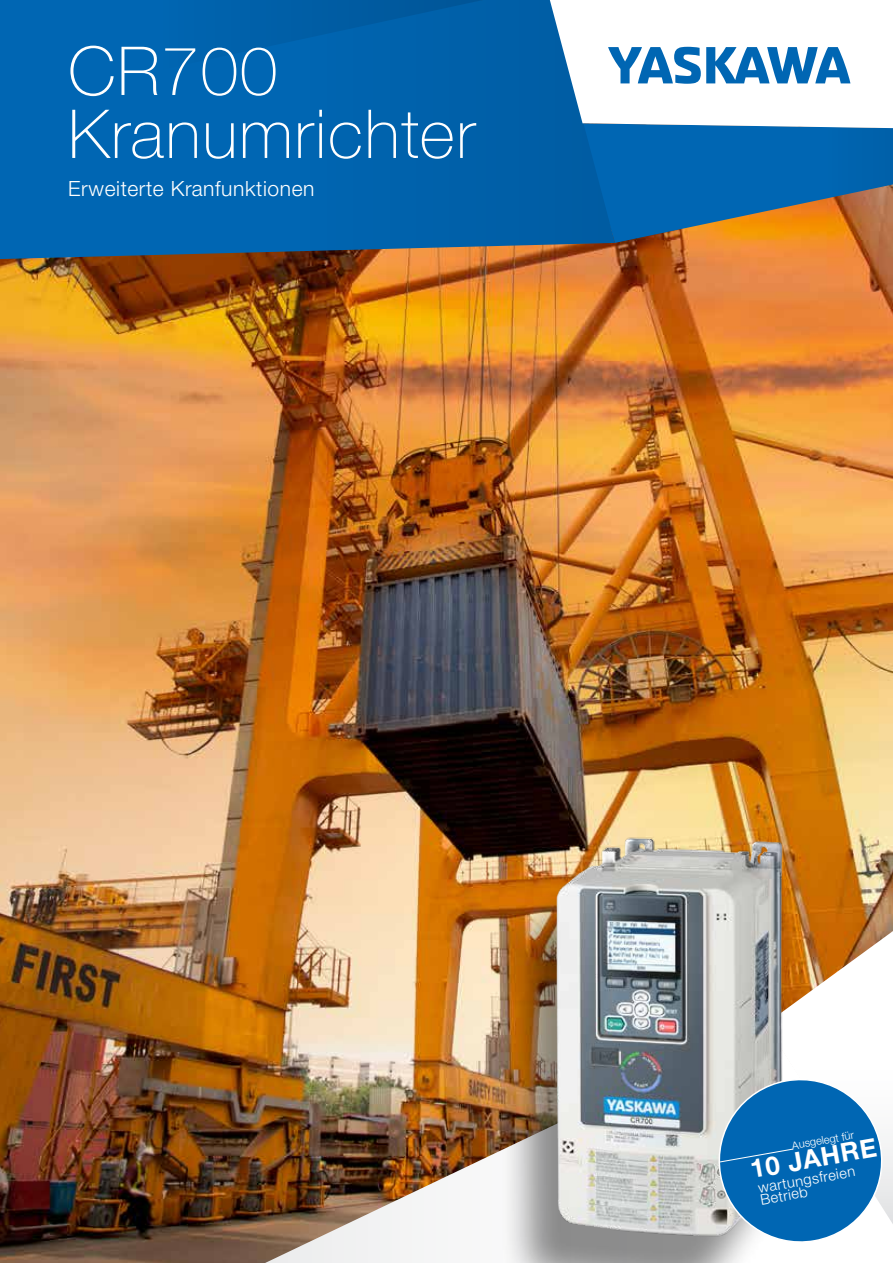
<style>
.page{position:relative;width:893px;height:1263px;background:#fff}
.page>*{position:absolute;margin:0;border:0;box-sizing:border-box;transform-origin:0 0}
.t1{font:100 67.5px/63px "Helvetica Neue LTW1 G";letter-spacing:.025em;color:#fff}
.t2{font:700 25.8px "Helvetica Neue LTW1 G";color:#fff}
.t3{font:300 21px "Helvetica Neue LTW1 G";letter-spacing:.03em;color:#fff}
.t4{font:300 14.7px/12px "Helvetica Neue LTW1 G";color:#fff}
.t5{font:300 11.1px "Helvetica Neue LTW1 G";color:#fff}
</style>
<div class="page">
<img style="left:0;top:243px;width:893px;height:1020px">
<img style="left:265px;top:1024px;width:628px;height:239px">
<svg style="left:0;top:0;width:615px;height:259px;background:#0663a9"></svg>
<svg style="left:550px;top:0;width:343px;height:243px"></svg>
<div style="left:499px;top:856px;width:285px;height:407px;background:#000;opacity:.45"></div>
<img style="left:544px;top:828px;width:249px;height:415px">
<svg style="left:711px;top:931px;width:182px;height:319px"></svg>
<h1 class="t1" style="left:68px;top:40px;width:409px">CR700<br>Kranumrichter</h1>
<p class="t3" style="left:68px;top:176px;width:248px">Erweiterte Kranfunktionen</p>
<p class="t5" style="left:791px;top:1139px;width:64px;rotate:-10deg">Ausgelegt für</p>
<p class="t4" style="left:757px;top:1182px;width:100px;rotate:-10deg">wartungsfreien<br>Betrieb</p>
<p class="t2" style="left:748px;top:1153px;width:129px;rotate:-10deg">10 JAHRE</p>
</div>
